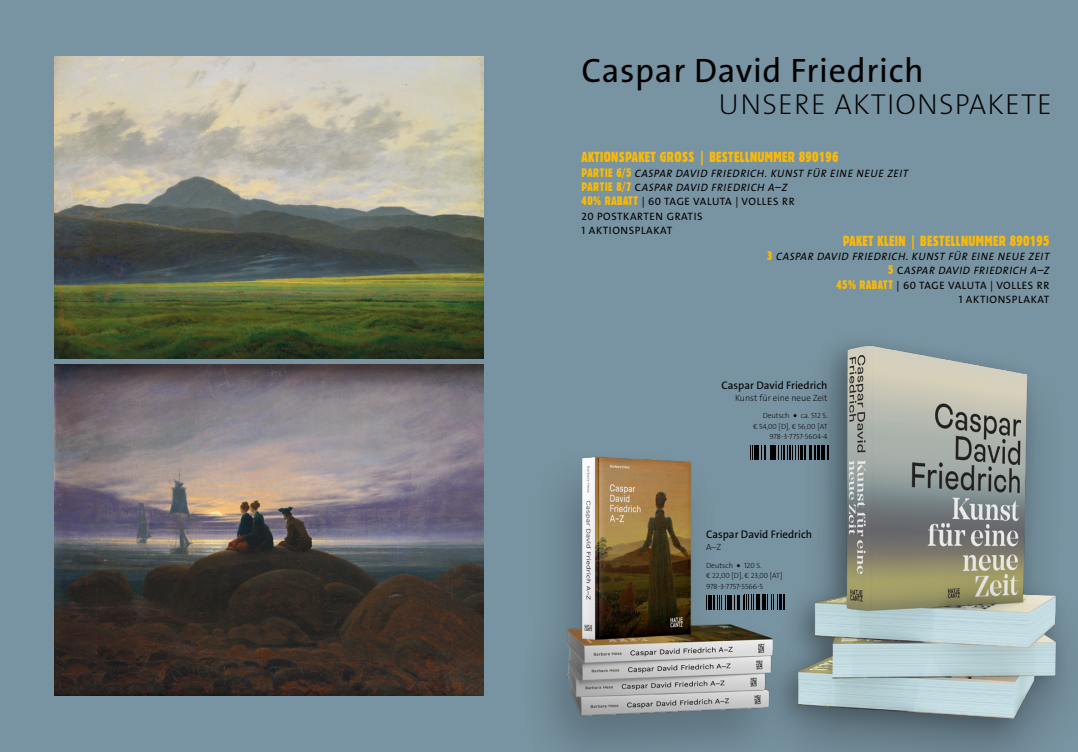
<style>
.page{position:relative;width:1078px;height:752px;background:#fff}
.page>*{position:absolute;margin:0;border:0;box-sizing:border-box;transform-origin:0 0}
.t1{font:34px "The Sans Os F";letter-spacing:.02em;color:#000}
.t2{font:200 29px "The Sans Os F";letter-spacing:.04em;color:#000}
.t3{font:14.3px "Gothic 821 Condensed BT";letter-spacing:.02em;color:#fbba07}
.t4{font:11px "The Sans Os F";color:#000}
.t5{font:italic 10.7px/14.3px "The Sans Os F";letter-spacing:.06em;color:#000}
.t6{font:200 9px "The Sans Os F";color:#000}
.t7{font:200 7.5px/10.5px "The Sans Os F";color:#000}
.s1{font-family:"Gothic 821 Condensed BT";font-style:normal;font-size:12px;color:#fbba07}
.s2{font-style:normal}
.s3{font-size:4px}
</style>
<div class="page">
<div style="left:0;top:0;width:1077px;height:751px;background:#7893a1"></div>
<img style="left:54px;top:364px;width:430px;height:331px">
<img style="left:54px;top:57px;width:430px;height:301px">
<img style="left:825px;top:345px;width:241px;height:406px">
<img style="left:546px;top:410px;width:296px;height:341px">
<svg style="left:750px;top:445px;width:79px;height:14px"></svg>
<h1 class="t1" style="left:581px;top:49px;width:343px">Caspar David Friedrich</h1>
<h2 class="t2" style="left:718px;top:85px;width:335px">UNSERE AKTIONSPAKETE</h2>
<h3 class="t3" style="left:581px;top:149px;width:258px">AKTIONSPAKET GROSS | BESTELLNUMMER 890196</h3>
<p class="t5" style="left:581px;top:166px;width:328px"><span class="s1">PARTIE 6/5</span> CASPAR DAVID FRIEDRICH. KUNST FÜR EINE NEUE ZEIT <span class="s1">PARTIE 8/7</span> <span class="s2">C</span>ASPAR DAVID FRIEDRICH A–Z<br><span class="s1">40% RABATT</span> <span class="s2">| 60 TAGE VALUTA | VOLLES RR<br>20 POSTKARTEN GRATIS<br>1 AKTIONSPLAKAT</span></p>
<h3 class="t3" style="left:842px;top:232px;width:208px">PAKET KLEIN | BESTELLNUMMER 890195</h3>
<p class="t5" style="left:767px;top:249px;width:283px;text-align:right"><span class="s1">3</span> CASPAR DAVID FRIEDRICH. KUNST FÜR EINE NEUE ZEIT<br><span class="s1">5</span> <span class="s2">C</span>ASPAR DAVID FRIEDRICH A–Z<br><span class="s1">45% RABATT</span> <span class="s2">| 60 TAGE VALUTA | VOLLES RR<br>1 AKTIONSPLAKAT</span></p>
<p class="t4" style="left:721px;top:377px;width:107px">Caspar David Friedrich</p>
<p class="t6" style="left:735px;top:391px;width:94px">Kunst für eine neue Zeit</p>
<p class="t7" style="left:753px;top:410px;width:76px;text-align:right">Deutsch <span class="s3">●</span> ca. 512 S.<br>€ 54,00 [D], € 56,00 [AT<br>978-3-7757-5604-4</p>
<p class="t4" style="left:706px;top:527px;width:107px">Caspar David Friedrich</p>
<p class="t6" style="left:706px;top:541px;width:17px">A–Z</p>
<p class="t7" style="left:706px;top:559px;width:78px">Deutsch <span class="s3">●</span> 120 S.<br>€ 22,00 [D], € 23,00 [AT]<br>978-3-7757-5566-5</p>
</div>
